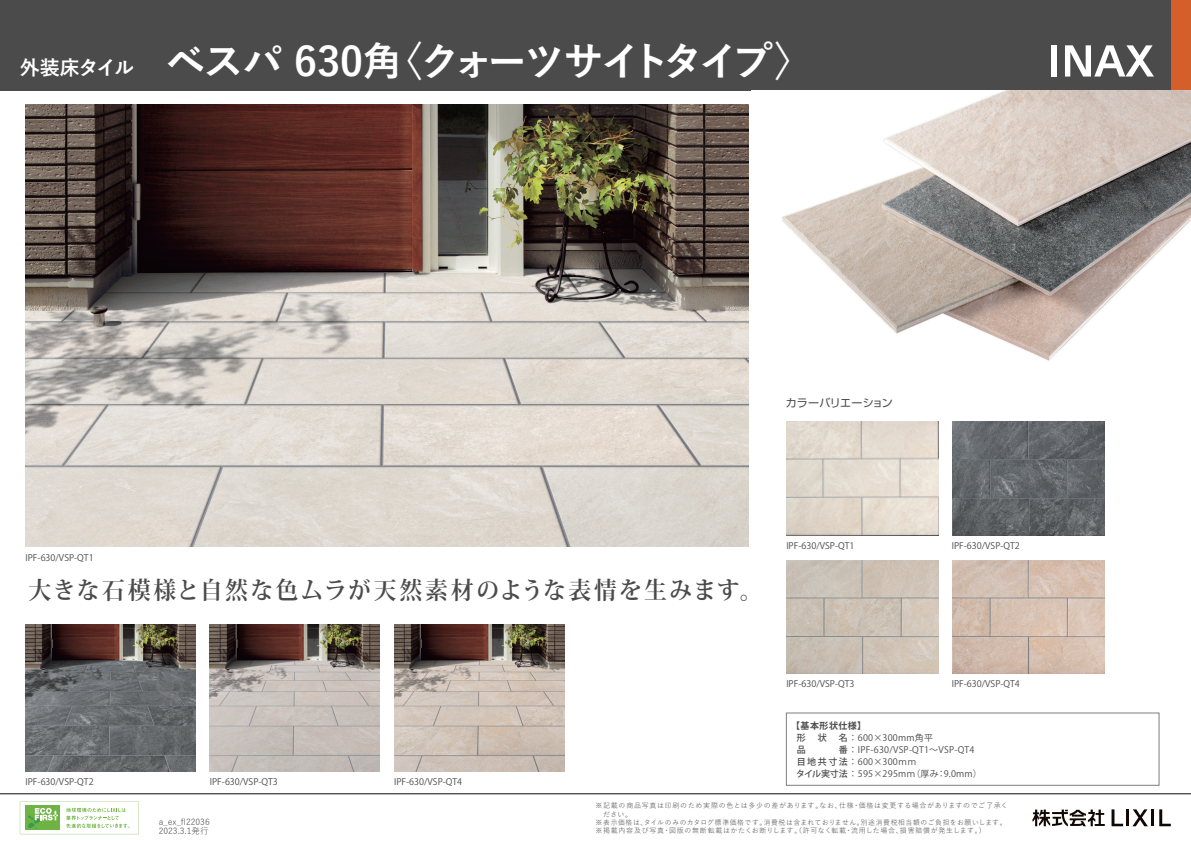
<style>
.page{position:relative;width:1191px;height:842px;background:#fff}
.page>*{position:absolute;margin:0;border:0;box-sizing:border-box;transform-origin:0 0}
.t1{font:700 40px "Yu Go Pr 6 N";letter-spacing:-.075em;color:#fff}
.t2{font:700 24px "Koz Min Pro";letter-spacing:.1em;color:#4c4b4c;scale:.95 1}
.t3{font:11px "Shin Go Pro";letter-spacing:-.015em;color:#4c4b4c}
.t4{font:9px "Koz Go Pro";color:#4c4b4c}
.t5{font:9px/12px "Koz Go Pro";letter-spacing:.025em;color:#4c4b4c}
.t6{font:700 9px "Koz Go Pro";letter-spacing:.05em;color:#4c4b4c}
.t7{font:500 9px "Koz Go Pro";color:#4c4b4c}
.t8{font:8.5px/9.9px "Yu Go Pr 6 N";color:#4c4b4c}
.t9{font:7px "Yu Go Pr 6 N";letter-spacing:.1em;color:#4c4b4c}
.s1{font-size:20px}
.s2{font-weight:500}
</style>
<div class="page">
<div style="left:0;top:0;width:1191px;height:91px;background:#4c4b4c"></div>
<div style="left:1171px;top:0;width:20px;height:91px;background:#d45f2b"></div>
<svg style="left:1065px;top:45px;width:89px;height:32px"></svg>
<div style="left:1051px;top:45px;width:5px;height:32px;background:#fff"></div>
<hr style="left:0;top:794px;width:1191px;height:1px;background:#110803">
<svg style="left:1032px;top:809px;width:72px;height:17px"></svg>
<svg style="left:1111px;top:809px;width:12px;height:17px"></svg>
<hr style="left:1126px;top:809px;width:3px;height:17px;background:#110803">
<svg style="left:1132px;top:809px;width:15px;height:17px"></svg>
<hr style="left:1151px;top:809px;width:3px;height:17px;background:#110803">
<svg style="left:1159px;top:809px;width:11px;height:17px"></svg>
<svg style="left:20px;top:801px;width:119px;height:33px"></svg>
<div style="left:786px;top:712px;width:373px;height:74px;border:1px solid #7d7e82"></div>
<img style="left:26px;top:105px;width:722px;height:442px">
<img style="left:26px;top:624px;width:170px;height:147px">
<img style="left:210px;top:624px;width:170px;height:147px">
<img style="left:394px;top:624px;width:170px;height:147px">
<img style="left:952px;top:560px;width:152px;height:114px">
<img style="left:786px;top:560px;width:152px;height:114px">
<img style="left:786px;top:422px;width:152px;height:113px">
<img style="left:952px;top:422px;width:152px;height:113px">
<img style="left:782px;top:91px;width:409px;height:270px">
<h1 class="t1" style="left:20px;top:39px;width:795px"><span class="s1">外装床タイル</span> ベスパ 630角〈クォーツサイトタイプ〉</h1>
<h3 class="t3" style="left:786px;top:393px;width:108px">カラーバリエーション</h3>
<p class="t4" style="left:26px;top:551px;width:70px">IPF-630/VSP-QT1</p>
<h2 class="t2" style="left:28px;top:572px;width:774px">大きな石模様と自然な色ムラが天然素材のような表情を生みます。</h2>
<p class="t4" style="left:26px;top:776px;width:70px">IPF-630/VSP-QT2</p>
<p class="t4" style="left:210px;top:776px;width:70px">IPF-630/VSP-QT3</p>
<p class="t4" style="left:394px;top:776px;width:70px">IPF-630/VSP-QT4</p>
<p class="t4" style="left:786px;top:540px;width:70px">IPF-630/VSP-QT1</p>
<p class="t4" style="left:951px;top:540px;width:70px">IPF-630/VSP-QT2</p>
<p class="t4" style="left:786px;top:678px;width:70px">IPF-630/VSP-QT3</p>
<p class="t4" style="left:951px;top:678px;width:70px">IPF-630/VSP-QT4</p>
<p class="t6" style="left:791px;top:720px;width:76px">【基本形状仕様】</p>
<p class="t7" style="left:797px;top:732px;width:10px">形</p>
<p class="t7" style="left:818px;top:732px;width:10px">状</p>
<p class="t5" style="left:839px;top:732px;width:96px"><span class="s2">名</span>： 600×300mm角平</p>
<p class="t7" style="left:797px;top:744px;width:10px">品</p>
<p class="t5" style="left:796px;top:744px;width:187px;text-indent:43px"><span class="s2">番</span>： IPF-630/VSP-QT1～VSP-QT4<span class="s2">目地共寸法</span>： 600×300ｍｍ<br><span class="s2">タイル実寸法</span>： 595×295mｍ（厚み：9.0mm）</p>
<p class="t8" style="left:159px;top:815px;width:52px">a_ex_fl22036<br>2023.3.1発行</p>
<p class="t9" style="left:595px;top:799px;width:414px">※記載の商品写真は印刷のため実際の色とは多少の差があります。なお、仕様・価格は変更する場合がありますのでご了承く</p>
<p class="t9" style="left:603px;top:808px;width:30px">ださい。</p>
<p class="t9" style="left:595px;top:816px;width:412px">※表示価格は、タイルのみのカタログ標準価格です。消費税は含まれておりません。別途消費税相当額のご負担をお願いします。</p>
<p class="t9" style="left:595px;top:824px;width:396px">※掲載内容及び写真・図版の無断転載はかたくお断りします。（許可なく転載・流用した場合、損害賠償が発生します。）　</p>
</div>
